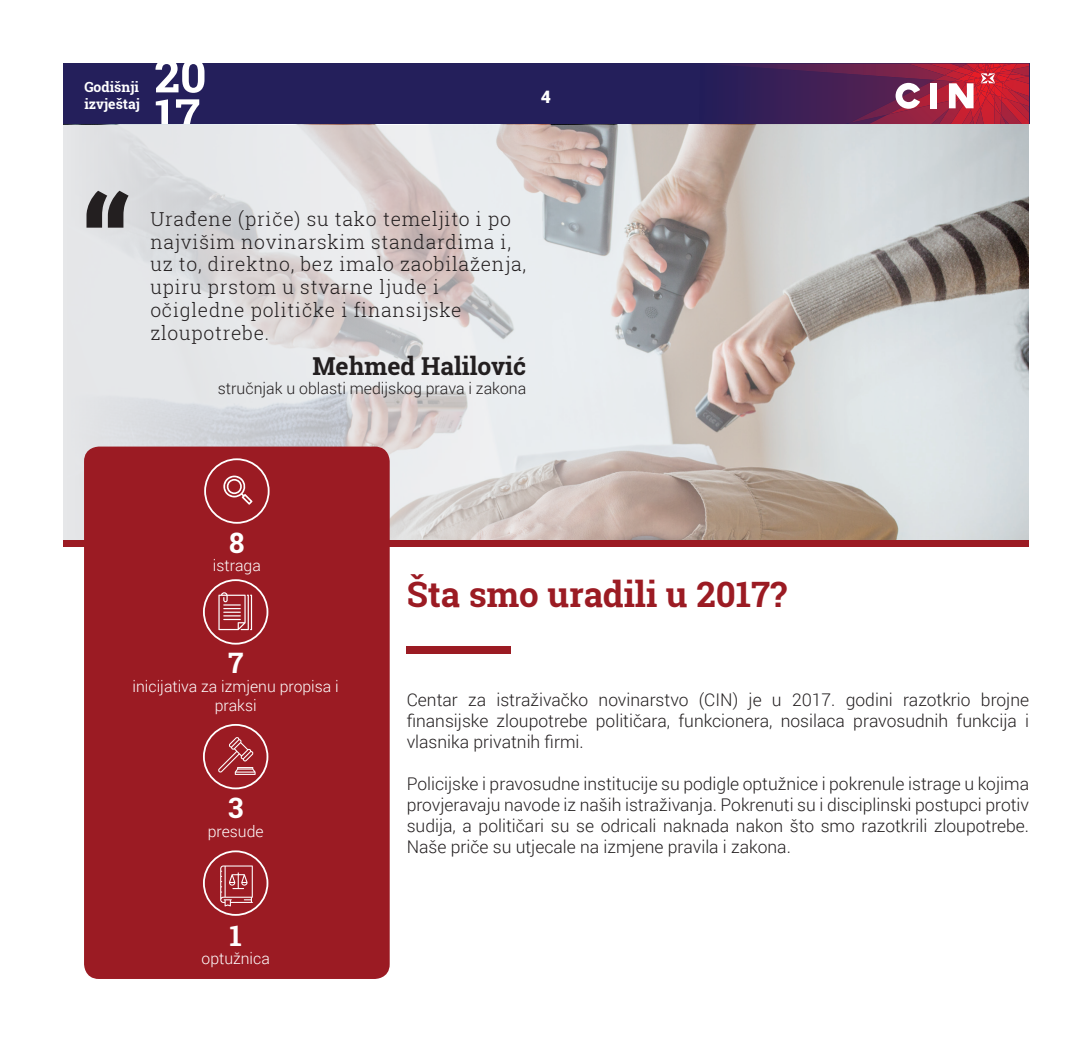
<style>
.page{position:relative;width:1092px;height:1042px;background:#fff}
.page>*{position:absolute;margin:0;border:0;box-sizing:border-box;transform-origin:0 0}
.t1{font:700 129.67px "Roboto Slab";color:#231f20}
.t2{font:700 35px "Roboto Slab";color:#9b1b23}
.t3{font:700 28.18px "Roboto Slab";color:#fff}
.t4{font:700 24.68px "Roboto Slab";color:#231f20}
.t5{font:300 19.25px/22.8px "Roboto Slab";letter-spacing:.04em;color:#231f20}
.t6{font:300 17.5px/21px "Roboto";color:#231f20;text-align:justify}
.t7{font:900 17.5px "Roboto";color:#fff}
.t8{font:300 15.92px "Roboto";color:#231f20}
.t9{font:300 15.75px/18.9px "Roboto";color:#fff;text-align:center}
.t10{font:700 14px/16.8px "Roboto Slab";color:#fff}
</style>
<div class="page">
<div style="left:63px;top:63px;width:966px;height:61px;background:#241f5b"></div>
<img style="left:1028px;top:106px;width:1px;height:16px">
<img style="left:1013px;top:106px;width:15px;height:18px">
<img style="left:740px;top:63px;width:194px;height:61px">
<img style="left:849px;top:80px;width:99px;height:43px">
<img style="left:887px;top:81px;width:61px;height:34px">
<img style="left:722px;top:64px;width:212px;height:16px">
<img style="left:907px;top:63px;width:37px;height:12px">
<img style="left:927px;top:63px;width:21px;height:8px">
<img style="left:934px;top:75px;width:14px;height:6px">
<img style="left:944px;top:71px;width:4px;height:8px">
<img style="left:1013px;top:96px;width:16px;height:10px">
<img style="left:1013px;top:96px;width:7px;height:8px">
<img style="left:1013px;top:69px;width:15px;height:6px">
<img style="left:1013px;top:71px;width:11px;height:3px">
<img style="left:1016px;top:63px;width:13px;height:6px">
<img style="left:1013px;top:63px;width:3px;height:7px">
<img style="left:1013px;top:79px;width:16px;height:17px">
<img style="left:1013px;top:74px;width:14px;height:5px">
<svg style="left:895px;top:83px;width:25px;height:26px"></svg>
<div style="left:930px;top:83px;width:7px;height:25px;background:#fff"></div>
<svg style="left:948px;top:63px;width:65px;height:61px;background:#c83d4d"></svg>
<svg style="left:156px;top:99px;width:43px;height:26px"></svg>
<svg style="left:155px;top:63px;width:49px;height:30px"></svg>
<svg style="left:63px;top:125px;width:965px;height:415px;background:#d1cece"></svg>
<div style="left:84px;top:446px;width:305px;height:533px;background:#9b1b23;border-radius:15px"></div>
<div style="left:63px;top:540px;width:965px;height:7px;background:#9b1b23"></div>
<div style="left:203px;top:579px;width:65px;height:65px;border:2px solid #fff;border-radius:50%"></div>
<svg style="left:218px;top:592px;width:34px;height:38px"></svg>
<div style="left:203px;top:850px;width:65px;height:66px;border:2px solid #fff;border-radius:50%"></div>
<svg style="left:220px;top:865px;width:33px;height:41px"></svg>
<div style="left:406px;top:646px;width:105px;height:8px;background:#9b1b23"></div>
<div style="left:204px;top:458px;width:65px;height:66px;border:2px solid #fff;border-radius:50%"></div>
<svg style="left:223px;top:475px;width:29px;height:30px"></svg>
<div style="left:203px;top:724px;width:65px;height:65px;border:2px solid #fff;border-radius:50%"></div>
<svg style="left:218px;top:737px;width:37px;height:38px"></svg>
<p class="t10" style="left:84px;top:79px;width:57px">Godišnji izvještaj</p>
<p class="t7" style="left:541px;top:84px;width:12px">4</p>
<h1 class="t1" style="left:80px;top:156px;width:54px">“</h1>
<p class="t5" style="left:150px;top:207px;width:377px">Urađene (priče) su tako temeljito i po najvišim novinarskim standardima i, uz to, direktno, bez imalo zaobilaženja, upiru prstom u stvarne ljude i očigledne političke i finansijske zloupotrebe.</p>
<h3 class="t4" style="left:312px;top:349px;width:215px">Mehmed Halilović</h3>
<p class="t8" style="left:218px;top:377px;width:310px">stručnjak u oblasti medijskog prava i zakona</p>
<h3 class="t3" style="left:229px;top:523px;width:17px">8</h3>
<p class="t9" style="left:213px;top:556px;width:49px">istraga</p>
<h2 class="t2" style="left:406px;top:570px;width:382px">Šta smo uradili u 2017?</h2>
<h3 class="t3" style="left:228px;top:644px;width:17px">7</h3>
<p class="t9" style="left:133px;top:676px;width:207px">inicijativa za izmjenu propisa i praksi</p>
<h3 class="t3" style="left:228px;top:789px;width:17px">3</h3>
<p class="t9" style="left:208px;top:822px;width:57px">presude</p>
<h3 class="t3" style="left:229px;top:916px;width:14px">1</h3>
<p class="t9" style="left:201px;top:949px;width:70px">optužnica</p>
<p class="t6" style="left:406px;top:688px;width:624px">Centar za istraživačko novinarstvo (CIN) je u 2017. godini razotkrio brojne finansijske zloupotrebe političara, funkcionera, nosilaca pravosudnih funkcija i vlasnika privatnih firmi.</p>
<p class="t6" style="left:406px;top:772px;width:624px">Policijske i pravosudne institucije su podigle optužnice i pokrenule istrage u kojima provjeravaju navode iz naših istraživanja. Pokrenuti su i disciplinski postupci protiv sudija, a političari su se odricali naknada nakon što smo razotkrili zloupotrebe.<br>Naše priče su utjecale na izmjene pravila i zakona.</p>
</div>
